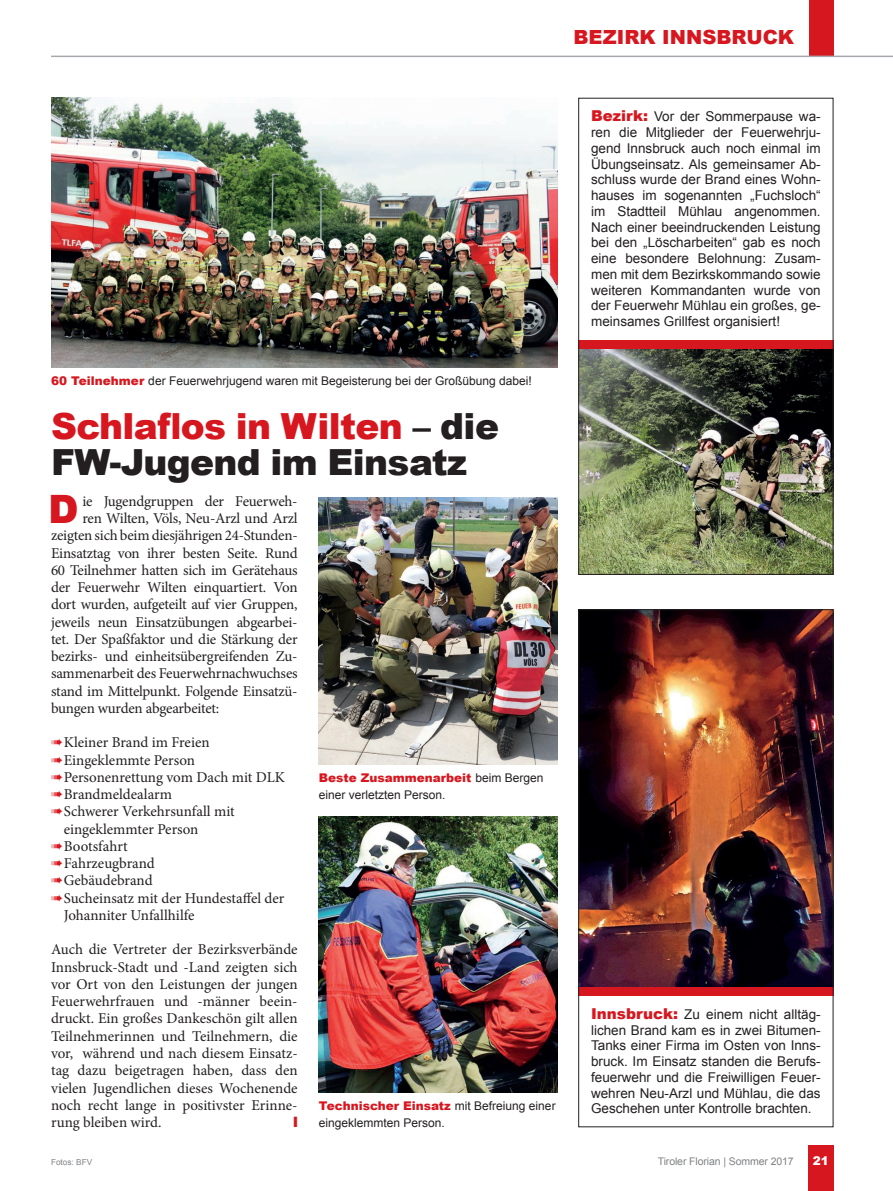
<style>
.page{position:relative;width:893px;height:1191px;background:#fff}
.page>*{position:absolute;margin:0;border:0;box-sizing:border-box;transform-origin:0 0}
.t1{font:900 39.15px "Arial";color:#d7171f}
.t2{font:900 36px/36px "Arial";letter-spacing:-.015em;color:#231f20}
.t3{font:900 19.5px "Arial";color:#d7171f}
.t4{font:15px/17.2px "Minion Pro";letter-spacing:-.015em;color:#231f20;text-align:justify}
.t5{font:13.5px/15.8px "Arial";color:#231f20;text-align:justify}
.t6{font:12px/17.2px "Arial";color:#231f20}
.t7{font:900 12px "Arial";color:#fff}
.t8{font:10.5px "Arial";letter-spacing:-.01em;color:#808285}
.t9{font:8.25px "Arial";color:#808285}
.s1{font-weight:900;color:#d7171f}
.s2{color:#d7171f}
.s3{font-weight:900;font-size:15px;color:#d7171f}
</style>
<div class="page">
<div style="left:809px;top:0;width:24px;height:56px;background:#d7171f"></div>
<img style="left:51px;top:98px;width:506px;height:270px">
<img style="left:319px;top:497px;width:238px;height:267px">
<img style="left:319px;top:816px;width:238px;height:276px">
<img style="left:580px;top:349px;width:251px;height:224px">
<img style="left:580px;top:611px;width:251px;height:375px">
<div style="left:578px;top:340px;width:255px;height:9px;background:#d7171f"></div>
<div style="left:578px;top:986px;width:255px;height:9px;background:#d7171f"></div>
<div style="left:578px;top:98px;width:255px;height:477px;border:1px solid #231f20"></div>
<div style="left:578px;top:609px;width:255px;height:518px;border:1px solid #231f20"></div>
<hr style="left:51px;top:56px;width:842px;height:1px;background:#a8a9ad">
<div style="left:808px;top:1145px;width:25px;height:46px;background:#d7171f"></div>
<h3 class="t3" style="left:573px;top:23px;width:222px">BEZIRK INNSBRUCK</h3>
<p class="t6" style="left:51px;top:372px;width:482px"><span class="s1">60 Teilnehmer</span> der Feuerwehrjugend waren mit Begeisterung bei der Großübung dabei!</p>
<h2 class="t2" style="left:51px;top:407px;width:449px"><span class="s2">Schlaflos in Wilten</span> – die<br>FW-Jugend im Einsatz</h2>
<h1 class="t1" style="left:48px;top:480px;width:32px">D</h1>
<p class="t4" style="left:82px;top:492px;width:217px">ie Jugendgruppen der Feuerweh-</p>
<p class="t4" style="left:82px;top:510px;width:217px">ren Wilten, Völs, Neu-Arzl und Arzl</p>
<p class="t4" style="left:51px;top:527px;width:248px">zeigten sich beim diesjährigen 24-Stunden-</p>
<p class="t4" style="left:51px;top:544px;width:248px">Einsatztag von ihrer besten Seite. Rund</p>
<p class="t4" style="left:51px;top:561px;width:248px">60 Teilnehmer hatten sich im Gerätehaus</p>
<p class="t4" style="left:51px;top:579px;width:248px">der Feuerwehr Wilten einquartiert. Von</p>
<p class="t4" style="left:51px;top:596px;width:248px">dort wurden, aufgeteilt auf vier Gruppen,</p>
<p class="t4" style="left:51px;top:613px;width:248px">jeweils neun Einsatzübungen abgearbei-</p>
<p class="t4" style="left:51px;top:630px;width:248px">tet. Der Spaßfaktor und die Stärkung der</p>
<p class="t4" style="left:51px;top:648px;width:248px">bezirks- und einheitsübergreifenden Zu-</p>
<p class="t4" style="left:51px;top:665px;width:248px">sammenarbeit des Feuerwehrnachwuchses</p>
<p class="t4" style="left:51px;top:682px;width:248px">stand im Mittelpunkt. Folgende Einsatzü-</p>
<p class="t4" style="left:51px;top:699px;width:170px">bungen wurden abgearbeitet:</p>
<p class="t4" style="left:51px;top:734px;width:160px"><span class="s2">➠</span>Kleiner Brand im Freien</p>
<p class="t4" style="left:51px;top:751px;width:146px"><span class="s2">➠</span>Eingeklemmte Person</p>
<p class="t4" style="left:51px;top:768px;width:235px"><span class="s2">➠</span>Personenrettung vom Dach mit DLK</p>
<p class="t4" style="left:51px;top:786px;width:123px"><span class="s2">➠</span>Brandmeldealarm</p>
<p class="t4" style="left:51px;top:803px;width:185px"><span class="s2">➠</span>Schwerer Verkehrsunfall mit</p>
<p class="t4" style="left:64px;top:820px;width:136px">eingeklemmter Person</p>
<p class="t4" style="left:51px;top:837px;width:78px"><span class="s2">➠</span>Bootsfahrt</p>
<p class="t4" style="left:51px;top:855px;width:105px"><span class="s2">➠</span>Fahrzeugbrand</p>
<p class="t4" style="left:51px;top:872px;width:103px"><span class="s2">➠</span>Gebäudebrand</p>
<p class="t4" style="left:51px;top:889px;width:235px"><span class="s2">➠</span>Sucheinsatz mit der Hundestaffel der</p>
<p class="t4" style="left:64px;top:906px;width:132px">Johanniter Unfallhilfe</p>
<p class="t4" style="left:51px;top:941px;width:248px">Auch die Vertreter der Bezirksverbände Innsbruck-Stadt und -Land zeigten sich vor Ort von den Leistungen der jungen Feuerwehrfrauen und -männer beein&shy;druckt. Ein großes Dankeschön gilt allen Teilnehmerinnen und Teilnehmern, die vor, während und nach diesem Einsatz&shy;tag dazu beigetragen haben, dass den vielen Jugendlichen dieses Wochenende noch recht lange in positivster Erinne&shy;rung bleiben wird.</p>
<p class="t6" style="left:319px;top:769px;width:226px"><span class="s1">Beste Zusammenarbeit</span> beim Bergen einer verletzten Person.</p>
<p class="t6" style="left:319px;top:1097px;width:238px"><span class="s1">Technischer Einsatz</span> mit Befreiung einer eingeklemmten Person.</p>
<p class="t9" style="left:51px;top:1156px;width:43px">Fotos: BFV</p>
<p class="t5" style="left:591px;top:109px;width:231px"><span class="s3">Bezirk:</span> Vor der Sommerpause wa&shy;ren die Mitglieder der Feuerwehrju&shy;gend Innsbruck auch noch einmal im Übungseinsatz. Als gemeinsamer Ab&shy;schluss wurde der Brand eines Wohn&shy;hauses im sogenannten „Fuchsloch“ im Stadtteil Mühlau angenommen.<br>Nach einer beeindruckenden Leistung bei den „Löscharbeiten“ gab es noch eine besondere Belohnung: Zusam&shy;men mit dem Bezirkskommando sowie weiteren Kommandanten wurde von der Feuerwehr Mühlau ein großes, ge&shy;meinsames Grillfest organisiert!</p>
<p class="t5" style="left:591px;top:1006px;width:231px"><span class="s3">Innsbruck:</span> Zu einem nicht alltäg&shy;lichen Brand kam es in zwei Bitumen-Tanks einer Firma im Osten von Inns&shy;bruck. Im Einsatz standen die Berufs&shy;feuerwehr und die Freiwilligen Feuer&shy;wehren Neu-Arzl und Mühlau, die das Geschehen unter Kontrolle brachten.</p>
<p class="t8" style="left:658px;top:1154px;width:137px">Tiroler Florian | Sommer 2017</p>
<p class="t7" style="left:813px;top:1152px;width:18px">21</p>
</div>
